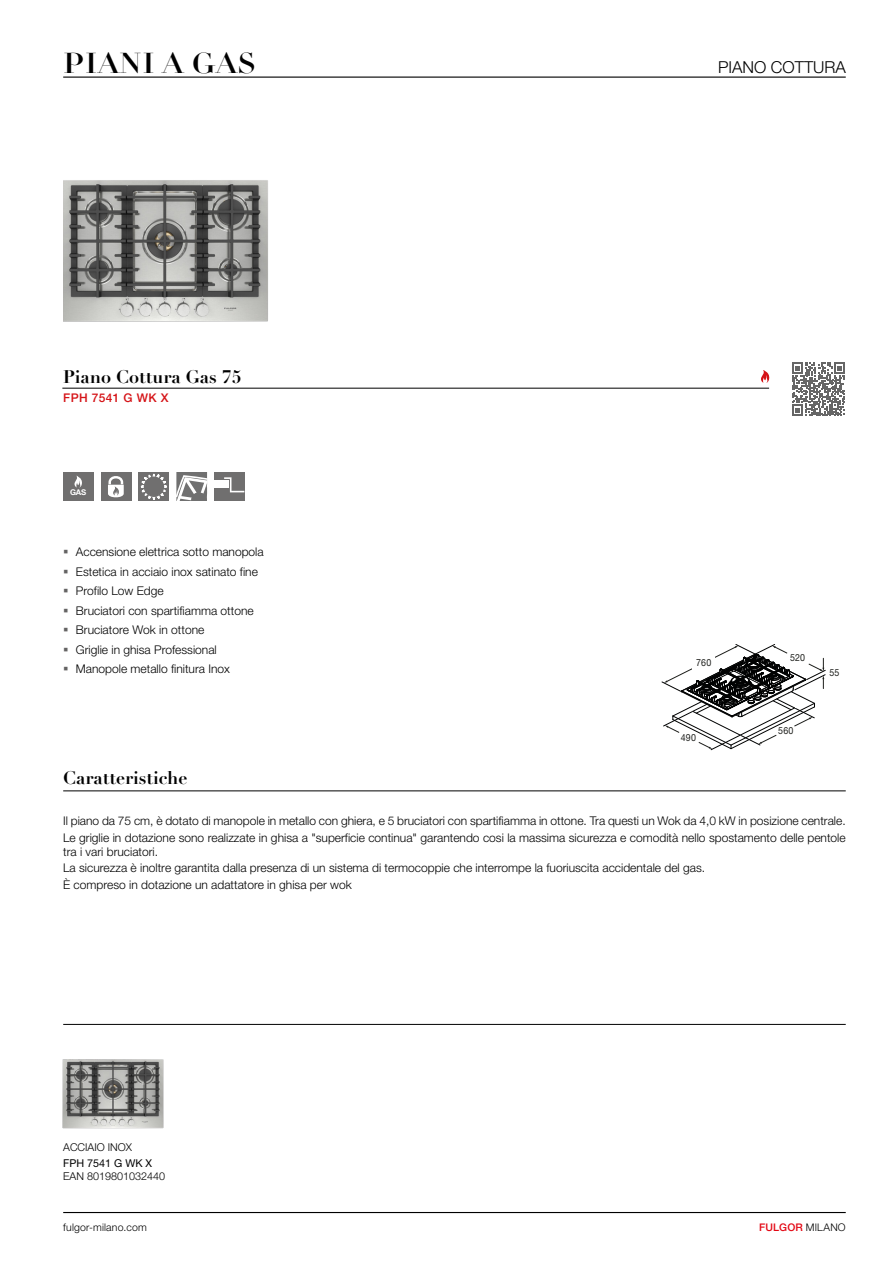
<style>
.page{position:relative;width:893px;height:1263px;background:#fff}
.page>*{position:absolute;margin:0;border:0;box-sizing:border-box;transform-origin:0 0}
.t1{font:28.35px "Didot LT Pro Headline";color:#000;scale:1.11 1}
.t2{font:700 18px "Didot LT Pro";color:#000}
.t3{font:300 16.5px "Helvetica Neue LT Std";color:#000}
.t4{font:300 12px/16.5px "Helvetica Neue LT Std";color:#000}
.t5{font:500 12px "Helvetica Neue LT Std";letter-spacing:.03em;color:#d51317}
.t6{font:300 10.8px "Helvetica Neue LT Std";color:#000}
.t7{font:10.8px "Helvetica Neue LT Std";color:#000}
.t8{font:300 10.5px "Helvetica Neue LT Std";letter-spacing:.02em;color:#000}
.t9{font:500 10.5px "Helvetica Neue LT Std";letter-spacing:.02em;color:#e30613}
.t10{font:9.75px "Helvetica Neue LT Std";letter-spacing:.025em;color:#1d1e1b;scale:.9 1}
.t11{font:700 7.95px "Helvetica Neue";color:#fff}
.s1{color:#646363}
.s2{font-weight:300;color:#000}
</style>
<div class="page">
<hr style="left:63px;top:77px;width:783px;height:1px;background:#000">
<hr style="left:62px;top:388px;width:707px;height:1px;background:#000">
<hr style="left:63px;top:791px;width:783px;height:1px;background:#000">
<hr style="left:63px;top:1024px;width:783px;height:1px;background:#000">
<svg style="left:761px;top:370px;width:9px;height:13px"></svg>
<img style="left:63px;top:180px;width:205px;height:141px">
<div style="left:214px;top:472px;width:30px;height:29px;background:#706f6f"></div>
<div style="left:214px;top:480px;width:14px;height:8px;background:#fff"></div>
<svg style="left:224px;top:477px;width:20px;height:15px"></svg>
<div style="left:63px;top:472px;width:30px;height:29px;background:#706f6f"></div>
<svg style="left:74px;top:476px;width:8px;height:12px"></svg>
<div style="left:101px;top:472px;width:30px;height:29px;background:#706f6f"></div>
<svg style="left:108px;top:476px;width:16px;height:22px"></svg>
<div style="left:138px;top:472px;width:31px;height:29px;background:#706f6f"></div>
<svg style="left:140px;top:473px;width:27px;height:27px"></svg>
<div style="left:144px;top:476px;width:20px;height:21px;border:2px solid #706f6f;border-radius:50%"></div>
<div style="left:145px;top:478px;width:17px;height:17px;background:#706f6f;border-radius:50%"></div>
<div style="left:144px;top:477px;width:19px;height:19px;border:2px solid #706f6f;border-radius:50%"></div>
<svg style="left:176px;top:472px;width:31px;height:29px"></svg>
<svg style="left:662px;top:644px;width:163px;height:106px"></svg>
<img style="left:62px;top:1059px;width:102px;height:70px">
<svg style="left:792px;top:362px;width:53px;height:54px"></svg>
<hr style="left:63px;top:1212px;width:783px;height:1px;background:#000">
<h1 class="t1" style="left:63px;top:45px;width:175px">PIANI A GAS</h1>
<h3 class="t3" style="left:718px;top:57px;width:129px">PIANO COTTURA</h3>
<h2 class="t2" style="left:63px;top:365px;width:180px">Piano Cottura Gas 75</h2>
<p class="t5" style="left:63px;top:390px;width:107px">FPH 7541 G WK X</p>
<p class="t11" style="left:70px;top:486px;width:18px">GAS</p>
<p class="t4" style="left:63px;top:544px;width:202px"><span class="s1">▪</span> Accensione elettrica sotto manopola</p>
<p class="t4" style="left:63px;top:563px;width:196px"><span class="s1">▪</span> Estetica in acciaio inox satinato fine</p>
<p class="t4" style="left:63px;top:583px;width:102px"><span class="s1">▪</span> Profilo Low Edge</p>
<p class="t4" style="left:63px;top:602px;width:192px"><span class="s1">▪</span> Bruciatori con spartifiamma ottone</p>
<p class="t4" style="left:63px;top:622px;width:143px"><span class="s1">▪</span> Bruciatore Wok in ottone</p>
<p class="t4" style="left:63px;top:641px;width:155px"><span class="s1">▪</span> Griglie in ghisa Professional</p>
<p class="t4" style="left:63px;top:661px;width:168px"><span class="s1">▪</span> Manopole metallo finitura Inox</p>
<h2 class="t2" style="left:63px;top:766px;width:126px">Caratteristiche</h2>
<p class="t10" style="left:696px;top:656px;width:18px">760</p>
<p class="t10" style="left:681px;top:732px;width:18px">490</p>
<p class="t10" style="left:790px;top:652px;width:18px">520</p>
<p class="t10" style="left:778px;top:725px;width:18px">560</p>
<p class="t10" style="left:829px;top:667px;width:13px">55</p>
<p class="t4" style="left:63px;top:812px;width:784px">Il piano da 75 cm, è dotato di manopole in metallo con ghiera, e 5 bruciatori con spartifiamma in ottone. Tra questi un Wok da 4,0 kW in posizione centrale.<br>Le griglie in dotazione sono realizzate in ghisa a "superficie continua" garantendo cosi la massima sicurezza e comodità nello spostamento delle pentole</p>
<p class="t4" style="left:63px;top:843px;width:643px">tra i vari bruciatori.<br>La sicurezza è inoltre garantita dalla presenza di un sistema di termocoppie che interrompe la fuoriuscita accidentale del gas.<br>È compreso in dotazione un adattatore in ghisa per wok</p>
<p class="t6" style="left:63px;top:1140px;width:70px">ACCIAIO INOX</p>
<p class="t7" style="left:63px;top:1157px;width:91px">FPH 7541 G WK X</p>
<p class="t6" style="left:63px;top:1169px;width:103px">EAN 8019801032440</p>
<p class="t8" style="left:63px;top:1220px;width:85px">fulgor-milano.com</p>
<p class="t9" style="left:759px;top:1220px;width:88px">FULGOR <span class="s2">MILANO</span></p>
</div>
